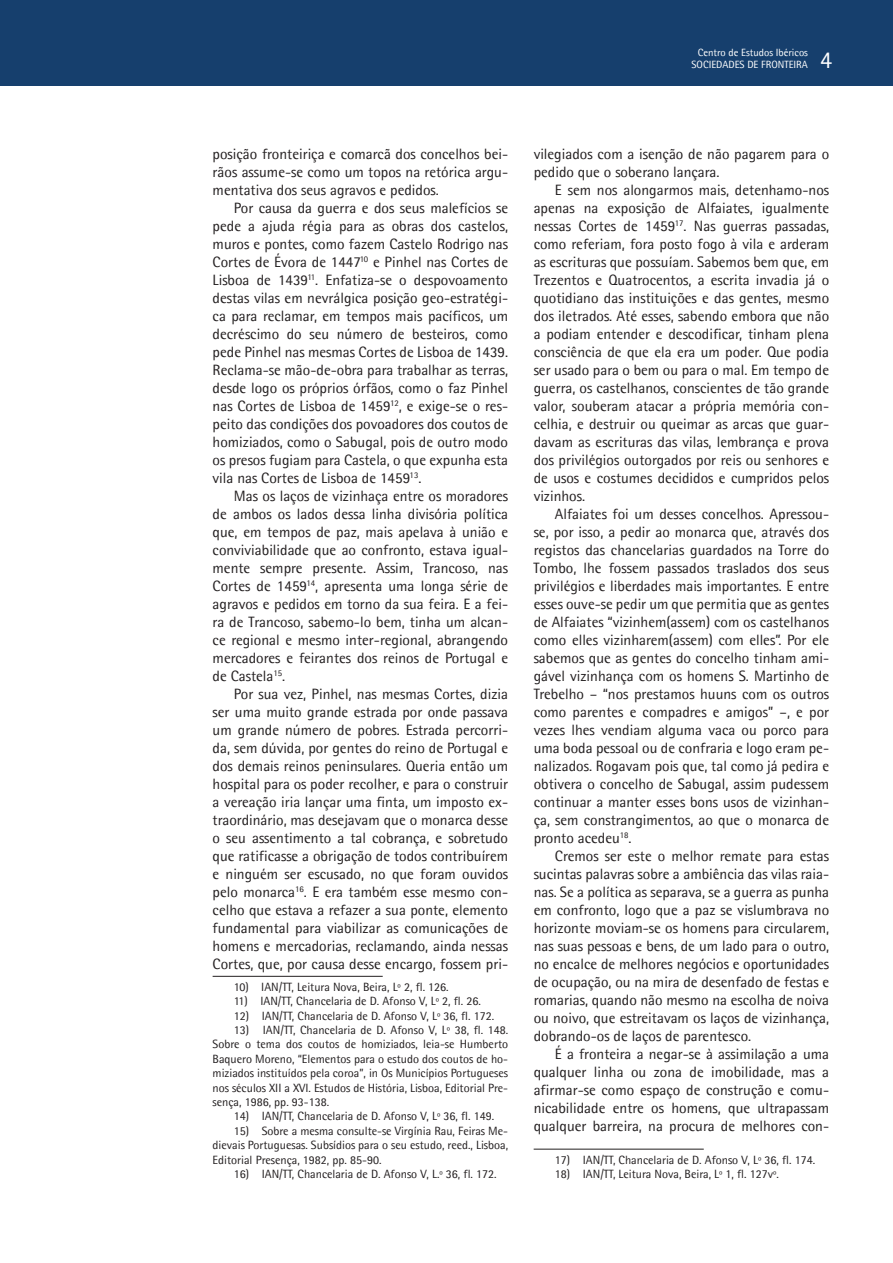
<style>
.page{position:relative;width:893px;height:1263px;background:#fff}
.page>*{position:absolute;margin:0;border:0;box-sizing:border-box;transform-origin:0 0}
.t1{font:15px/18px "Agfa Rotis Semisans";color:#231f20;text-align:justify}
.t2{font:12px/14.4px "Agfa Rotis Semisans";color:#231f20}
.t3{font:10.5px/12.6px "Agfa Rotis Semisans";color:#fff;text-align:center}
</style>
<div class="page">
<div style="left:0;top:0;width:893px;height:85px;background:#163f6d"></div>
<hr style="left:213px;top:976px;width:170px;height:1px;background:#231f20">
<hr style="left:534px;top:1149px;width:170px;height:1px;background:#231f20">
<p class="t3" style="left:691px;top:46px;width:118px">Centro de Estudos Ibéricos<br>Sociedades de Frontei ra</p>
<p class="t1" style="left:213px;top:145px;width:297px">posição fronteiriça e comarcã dos concelhos bei&shy;rãos assume-se como um topos na retórica argu&shy;mentativa dos seus agravos e pedidos.</p>
<p class="t1" style="left:213px;top:199px;width:297px;text-indent:21px">Por causa da guerra e dos seus malefícios se pede a ajuda régia para as obras dos castelos, muros e pontes, como fazem Castelo Rodrigo nas Cortes de Évora de 1 447<sup>1</sup> <sup>0</sup> e Pinhel nas Cortes de Lisboa de 1 439<sup>11</sup> . Enfatiza-se o despovoamento destas vilas em nevrálgica posição geo-estratégi&shy;ca para reclamar, em tempos mais pacíficos, um decréscimo do seu número de besteiros, como pede Pinhel nas mesmas Cortes de Lisboa de 1 439.<br>Reclama-se mão-de-obra para trabalhar as terras, desde logo os próprios órfãos, como o faz Pinhel nas Cortes de Lisboa de 1 459<sup>12</sup> , e exige-se o res&shy;peito das condições dos povoadores dos coutos de homiziados, como o Sabugal, pois de outro modo os presos fugiam para Castela, o que expunha esta vila nas Cortes de Lisboa de 1 459<sup>1</sup> <sup>3</sup>.</p>
<p class="t1" style="left:213px;top:487px;width:297px;text-indent:21px">Mas os laços de vizinhaça entre os moradores de ambos os lados dessa linha divisória política que, em tempos de paz, mais apelava à união e conviviabilidade que ao confronto, estava igual&shy;mente sempre presente. Assim, Trancoso, nas Cortes de 1 459<sup>1</sup> <sup>4</sup>, apresenta uma longa série de agravos e pedidos em torno da sua feira. E a fei&shy;ra de Trancoso, sabemo-lo bem, tinha um alcan&shy;ce regional e mesmo inter-regional, abrangendo mercadores e feirantes dos reinos de Portugal e de Castela<sup>1</sup> <sup>5</sup>.</p>
<p class="t1" style="left:213px;top:685px;width:297px;text-indent:21px">Por sua vez, Pinhel, nas mesmas Cortes, dizia ser uma muito grande estrada por onde passava um grande número de pobres. Estrada percorri&shy;da, sem dúvida, por gentes do reino de Portugal e dos demais reinos peninsulares. Queria então um hospital para os poder recolher, e para o construir a vereação iria lançar uma finta, um imposto ex&shy;traordinário, mas desejavam que o monarca desse o seu assentimento a tal cobrança, e sobretudo que ratificasse a obrigação de todos contribuírem e ninguém ser escusado, no que foram ouvidos pelo monarca<sup>1</sup> <sup>6</sup>. E era também esse mesmo con&shy;celho que estava a refazer a sua ponte, elemento fundamental para viabilizar as comunicações de homens e mercadorias, reclamando, ainda nessas Cortes, que, por causa desse encargo, fossem pri-</p>
<p class="t2" style="left:234px;top:979px;width:248px">1 0) IAN/TT, Leitura N ova, Beira, Lº 2, fl. 12 6.<br>11 ) IAN/TT, Chancelaria de D. Afonso V, Lº 2, fl. 26.</p>
<p class="t2" style="left:234px;top:1008px;width:262px">12) IAN/TT, Chancelaria de D. Afonso V, Lº 36, fl. 1 72.</p>
<p class="t2" style="left:234px;top:1022px;width:276px">1 3) IAN/TT, Chancelaria de D. Afonso V, Lº 38, fl. 1 48.</p>
<p class="t2" style="left:213px;top:1037px;width:297px">Sobre o tema dos coutos de homiziados, leia-se Humberto</p>
<p class="t2" style="left:213px;top:1051px;width:297px">Baquero Moreno, “Elementos para o estudo dos coutos de ho-</p>
<p class="t2" style="left:213px;top:1066px;width:297px">miziados instituídos pela coroa”, in Os Municípios Portugueses</p>
<p class="t2" style="left:213px;top:1080px;width:297px">nos séculos XII a XVI. Estudos de História, Lisboa, Editorial Pre-</p>
<p class="t2" style="left:213px;top:1094px;width:118px">sença, 1 986, pp. 93-1 38.</p>
<p class="t2" style="left:234px;top:1109px;width:262px">1 4) IAN/TT, Chancelaria de D. Afonso V, Lº 36, fl. 1 49.</p>
<p class="t2" style="left:234px;top:1123px;width:276px">1 5) Sobre a mesma consulte-se Virgínia Rau, Feiras Me-</p>
<p class="t2" style="left:213px;top:1138px;width:297px">dievais Portuguesas. Subsídios para o seu estudo, reed., Lisboa,</p>
<p class="t2" style="left:213px;top:1152px;width:170px">Editorial Presença, 1 982, pp. 85-90.</p>
<p class="t2" style="left:234px;top:1166px;width:264px">1 6) IAN/TT, Chancelaria de D. Afonso V, L.º 36, fl. 1 72.</p>
<p class="t1" style="left:534px;top:145px;width:297px">vilegiados com a isenção de não pagarem para o pedido que o soberano lançara.</p>
<p class="t1" style="left:534px;top:181px;width:297px;text-indent:21px">E sem nos alongarmos mais, detenhamo-nos apenas na exposição de Alfaiates, igualmente nessas Cortes de 1 459<sup>1</sup> <sup>7</sup>. Nas guerras passadas, como referiam, fora posto fogo à vila e arderam as escrituras que possuíam. Sabemos bem que, em Trezentos e Quatrocentos, a escrita invadia já o quotidiano das instituições e das gentes, mesmo dos iletrados. Até esses, sabendo embora que não a podiam entender e descodificar, tinham plena consciência de que ela era um poder. Que podia ser usado para o bem ou para o mal. Em tempo de guerra, os castelhanos, conscientes de tão grande valor, souberam atacar a própria memória con&shy;celhia, e destruir ou queimar as arcas que guar&shy;davam as escrituras das vilas, lembrança e prova dos privilégios outorgados por reis ou senhores e de usos e costumes decididos e cumpridos pelos vizinhos.</p>
<p class="t1" style="left:534px;top:505px;width:297px;text-indent:21px">Alfaiates foi um desses concelhos. Apressou&shy;se, por isso, a pedir ao monarca que, através dos registos das chancelarias guardados na Torre do Tombo, lhe fossem passados traslados dos seus privilégios e liberdades mais importantes. E entre esses ouve-se pedir um que permitia que as gentes de Alfaiates “vizinhem(assem) com os castelhanos como elles vizinharem(assem) com elles”. Por ele sabemos que as gentes do concelho tinham ami&shy;gável vizinhança com os homens S. Martinho de Trebelho – “nos prestamos huuns com os outros como parentes e compadres e amigos” –, e por vezes lhes vendiam alguma vaca ou porco para uma boda pessoal ou de confraria e logo eram pe&shy;nalizados. Rogavam pois que, tal como já pedira e obtivera o concelho de Sabugal, assim pudessem continuar a manter esses bons usos de vizinhan&shy;ça, sem constrangimentos, ao que o monarca de pronto acedeu<sup>1</sup> <sup>8</sup>.</p>
<p class="t1" style="left:534px;top:847px;width:297px;text-indent:21px">Cremos ser este o melhor remate para estas sucintas palavras sobre a ambiência das vilas raia&shy;nas. Se a política as separava, se a guerra as punha em confronto, logo que a paz se vislumbrava no horizonte moviam-se os homens para circularem, nas suas pessoas e bens, de um lado para o outro, no encalce de melhores negócios e oportunidades de ocupação, ou na mira de desenfado de festas e romarias, quando não mesmo na escolha de noiva ou noivo, que estreitavam os laços de vizinhança, dobrando-os de laços de parentesco.</p>
<p class="t1" style="left:534px;top:1045px;width:297px;text-indent:21px">É a fronteira a negar-se à assimilação a uma qualquer linha ou zona de imobilidade, mas a afirmar-se como espaço de construção e comu&shy;nicabilidade entre os homens, que ultrapassam qualquer barreira, na procura de melhores con-</p>
<p class="t2" style="left:555px;top:1152px;width:262px">1 7) IAN/TT, Chancelaria de D. Afonso V, Lº 36, fl. 1 74.<br>1 8) IAN/TT, Leitura N ova, Beira, Lº 1 , fl. 12 7vº.</p>
</div>
